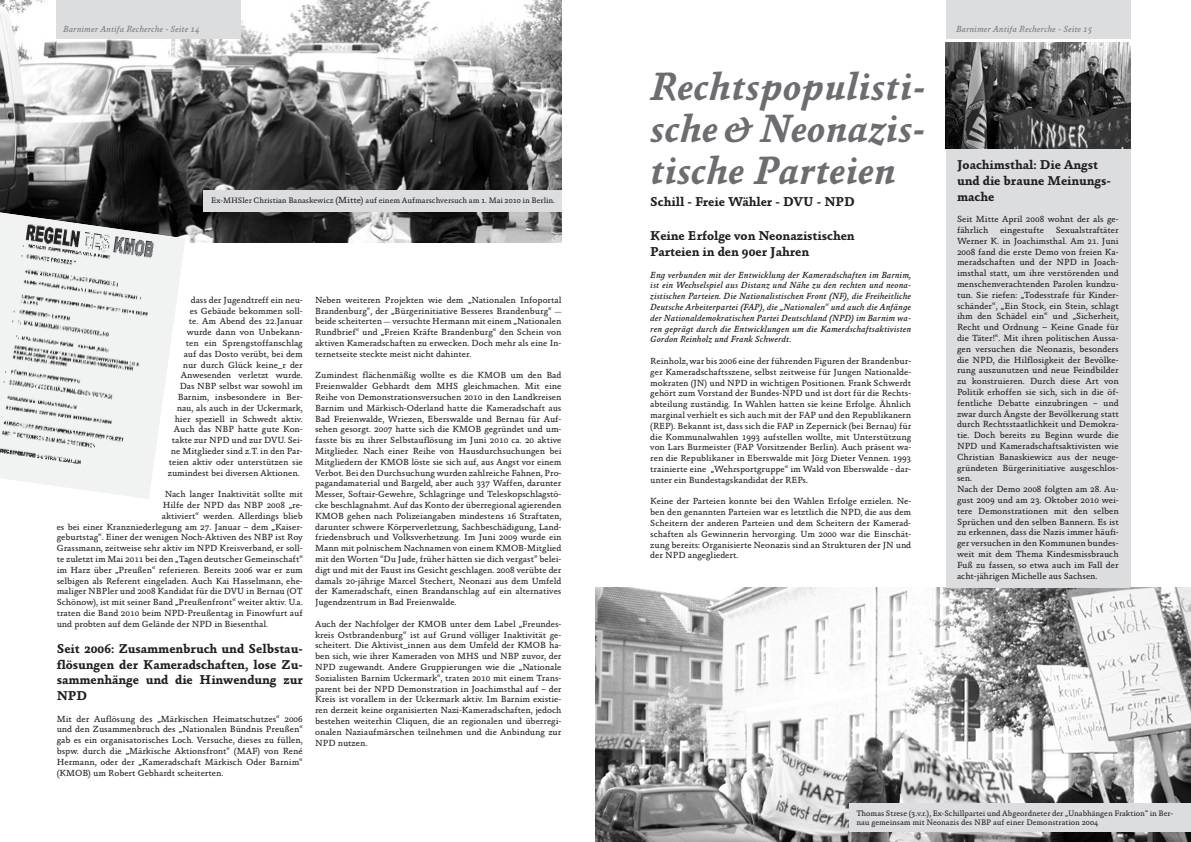
<style>
.page{position:relative;width:1191px;height:842px;background:#fff}
.page>*{position:absolute;margin:0;border:0;box-sizing:border-box;transform-origin:0 0}
.t1{font:italic 700 40px/42px "Absara";color:#6c6d70;text-align:justify}
.t2{font:700 13px/15.6px "Absara";color:#231f20}
.t3{font:9px/10.8px "Absara";color:#231f20;text-align:justify}
.t4{font:italic 500 9px/10.8px "Absara";color:#231f20;text-align:justify}
.t5{font:italic 500 9px "Absara";color:#808285}
.t6{font:8px/9.6px "Absara";color:#231f20}
.s1{font-size:9px}
.s2{font-family:"Adobe Garamond Pro"}
.s3{font-family:"Meta"}
</style>
<div class="page">
<img style="left:0;top:0;width:561px;height:242px">
<img style="left:0;top:212px;width:185px;height:287px">
<div style="left:203px;top:190px;width:358px;height:22px;background:#dcdddf"></div>
<div style="left:946px;top:42px;width:184px;height:800px;background:#dcdddf"></div>
<div style="left:946px;top:0;width:184px;height:38px;background:#dcdddf"></div>
<div style="left:57px;top:0;width:184px;height:38px;background:#dcdddf"></div>
<img style="left:595px;top:587px;width:596px;height:255px">
<img style="left:945px;top:42px;width:185px;height:107px">
<div style="left:849px;top:804px;width:342px;height:28px;background:#dcdddf"></div>
<p class="t5" style="left:63px;top:24px;width:138px">Barnimer Antifa Recherche - Seite 14</p>
<p class="t5" style="left:956px;top:24px;width:138px">Barnimer Antifa Recherche - Seite 15</p>
<p class="t6" style="left:211px;top:196px;width:345px">Ex-MHSler Christian Banaskewicz <span class="s1">(Mitte)</span> auf einem Aufmarschversuch am 1. Mai 2010 in Berlin.</p>
<p class="t3" style="left:191px;top:294px;width:113px">dass der Jugendtreff ein neu-</p>
<p class="t3" style="left:190px;top:305px;width:115px">es Gebäude bekommen soll-</p>
<p class="t3" style="left:189px;top:316px;width:116px">te. Am Abend des 22.Januar</p>
<p class="t3" style="left:187px;top:327px;width:117px">wurde dann von Unbekann-</p>
<p class="t3" style="left:186px;top:338px;width:119px">ten ein Sprengstoffanschlag</p>
<p class="t3" style="left:184px;top:348px;width:121px">auf das Dosto verübt, bei dem</p>
<p class="t3" style="left:183px;top:359px;width:121px">nur durch Glück keine_r der</p>
<p class="t3" style="left:181px;top:370px;width:124px">Anwesenden verletzt wurde.</p>
<p class="t3" style="left:180px;top:381px;width:125px">Das NBP selbst war sowohl im</p>
<p class="t3" style="left:178px;top:392px;width:127px">Barnim, insbesondere in Ber-</p>
<p class="t3" style="left:177px;top:402px;width:128px">nau, als auch in der Uckermark,</p>
<p class="t3" style="left:175px;top:413px;width:129px">hier speziell in Schwedt aktiv.</p>
<p class="t3" style="left:174px;top:424px;width:130px">Auch das NBP hatte gute Kon-</p>
<p class="t3" style="left:172px;top:435px;width:133px">takte zur NPD und zur DVU. Sei-</p>
<p class="t3" style="left:171px;top:446px;width:134px">ne Mitglieder sind z.T. in den Par-</p>
<p class="t3" style="left:169px;top:456px;width:135px">teien aktiv oder unterstützen sie</p>
<p class="t3" style="left:168px;top:467px;width:133px">zumindest bei diversen Aktionen.</p>
<p class="t3" style="left:165px;top:489px;width:140px">Nach langer Inaktivität sollte mit</p>
<p class="t3" style="left:163px;top:500px;width:141px">Hilfe der NPD das NBP 2008 „re-</p>
<p class="t3" style="left:162px;top:510px;width:142px">aktiviert“ werden. Allerdings blieb</p>
<p class="t3" style="left:57px;top:521px;width:248px">es bei einer Kranzniederlegung am 27. Januar – dem „Kaiser-</p>
<p class="t3" style="left:57px;top:532px;width:247px">geburtstag“. Einer der wenigen Noch-Aktiven des NBP ist Roy</p>
<p class="t3" style="left:57px;top:543px;width:247px">Grassmann, zeitweise sehr aktiv im NPD Kreisverband, er soll-</p>
<p class="t3" style="left:57px;top:554px;width:247px">te zuletzt im Mai 2011 bei den „Tagen deutscher Gemeinschaft“</p>
<p class="t3" style="left:57px;top:564px;width:248px">im Harz über „Preußen“ referieren. Bereits 2006 war er zum</p>
<p class="t3" style="left:57px;top:575px;width:247px">selbigen als Referent eingeladen. Auch Kai Hasselmann, ehe-</p>
<p class="t3" style="left:57px;top:586px;width:247px">maliger NBPler und 2008 Kandidat für die DVU in Bernau (OT</p>
<p class="t3" style="left:57px;top:597px;width:248px">Schönow), ist mit seiner Band „Preußenfront“ weiter aktiv. U.a.</p>
<p class="t3" style="left:57px;top:608px;width:247px">traten die Band 2010 beim NPD-Preußentag in Finowfurt auf</p>
<p class="t3" style="left:57px;top:618px;width:213px">und probten auf dem Gelände der NPD in Biesenthal.</p>
<h2 class="t2" style="left:57px;top:641px;width:248px;text-align:justify">Seit 2006: Zusammenbruch und Selbstau&shy;flösungen der Kameradschaften, lose Zu&shy;sammenhänge und die Hinwendung zur NPD</h2>
<p class="t3" style="left:57px;top:713px;width:248px">Mit der Auflösung des „Märkischen Heimatschutzes“ 2006 und den Zusammenbruch des „Nationalen Bündnis Preußen“ gab es ein organisatorisches Loch. Versuche, dieses zu füllen, bspw. durch die „Märkische Aktionsfront“ (MAF) von René Hermann, oder der „Kameradschaft Märkisch Oder Barnim“ (KMOB) um Robert Gebhardt scheiterten.</p>
<p class="t3" style="left:315px;top:294px;width:248px">Neben weiteren Projekten wie dem „Nationalen Infoportal Brandenburg“, der „Bürgerinitiative Besseres Brandenburg“ <span class="s2">- </span>beide scheiterten <span class="s2">-</span> versuchte Hermann mit einem „Nationalen Rundbrief“ und „Freien Kräfte Brandenburg“ den Schein von aktiven Kameradschaften zu erwecken. Doch mehr als eine In&shy;ternetseite steckte meist nicht dahinter.</p>
<p class="t3" style="left:315px;top:370px;width:248px">Zumindest flächenmäßig wollte es die KMOB um den Bad Freienwalder Gebhardt dem MHS gleichmachen. Mit eine Reihe von Demonstrationsversuchen 2010 in den Landkreisen Barnim und Märkisch-Oderland hatte die Kameradschaft aus Bad Freienwalde, Wriezen, Eberswalde und Bernau für Auf&shy;sehen gesorgt. 2007 hatte sich die KMOB gegründet und um&shy;fasste bis zu ihrer Selbstauflösung im Juni 2010 ca. 20 aktive Mitglieder. Nach einer Reihe von Hausdurchsuchungen bei Mitgliedern der KMOB löste sie sich auf, aus Angst vor einem Verbot. Bei den Durchsuchung wurden zahlreiche Fahnen, Pro&shy;pagandamaterial und Bargeld, aber auch 337 Waffen, darunter Messer, Softair-Gewehre, Schlagringe und Teleskopschlagstö&shy;cke beschlagnahmt. Auf das Konto der überregional agierenden KMOB gehen nach Polizeiangaben mindestens 16 Straftaten, darunter schwere Körperverletzung, Sachbeschädigung, Land&shy;friedensbruch und Volksverhetzung. Im Juni 2009 wurde ein Mann mit polnischem Nachnamen von einem KMOB-Mitglied mit den Worten “Du Jude, früher hätten sie dich vergast” belei&shy;digt und mit der Faust ins Gesicht geschlagen. 2008 verübte der damals 20-jährige Marcel Stechert, Neonazi aus dem Umfeld der Kameradschaft, einen Brandanschlag auf ein alternatives Jugendzentrum in Bad Freienwalde.</p>
<p class="t3" style="left:315px;top:618px;width:248px">Auch der Nachfolger der KMOB unter dem Label „Freundes&shy;kreis Ostbrandenburg“ ist auf Grund völliger Inaktivität ge&shy;scheitert. Die Aktivist_innen aus dem Umfeld der KMOB ha&shy;ben sich, wie ihrer Kameraden von MHS und NBP zuvor, der NPD zugewandt. Andere Gruppierungen wie die „Nationale Sozialisten Barnim Uckermark“, traten 2010 mit einem Trans&shy;parent bei der NPD Demonstration in Joachimsthal auf – der Kreis ist vorallem in der Uckermark aktiv. Im Barnim existie&shy;ren derzeit keine organisierten Nazi-Kameradschaften, jedoch bestehen weiterhin Cliquen, die an regionalen und überregi&shy;onalen Naziaufmärschen teilnehmen und die Anbindung zur NPD nutzen.</p>
<h1 class="t1" style="left:650px;top:66px;width:277px">Rechtspopulisti&shy;sche &amp; Neonazis&shy;tische Parteien</h1>
<h2 class="t2" style="left:650px;top:194px;width:206px">Schill - Freie Wähler - DVU - NPD</h2>
<h2 class="t2" style="left:650px;top:228px;width:206px">Keine Erfolge von Neonazistischen<br>Parteien in den 90er Jahren</h2>
<p class="t4" style="left:650px;top:269px;width:262px">Eng verbunden mit der Entwicklung der Kameradschaften im Barnim, ist ein Wechselspiel aus Distanz und Nähe zu den rechten und neona&shy;zistischen Parteien. Die Nationalistischen Front (NF), die Freiheitliche Deutsche Arbeiterpartei (FAP), die „Nationalen“ und auch die Anfänge der Nationaldemokratischen Partei Deutschland (NPD) im Barnim wa&shy;ren geprägt durch die Entwicklungen um die Kamerdschaftsaktivisten Gordon Reinholz und Frank Schwerdt.</p>
<p class="t3" style="left:650px;top:356px;width:262px">Reinholz, war bis 2006 eine der führenden Figuren der Brandenbur&shy;ger Kameradschaftsszene, selbst zeitweise für Jungen Nationalde&shy;mokraten (JN) und NPD in wichtigen Positionen. Frank Schwerdt gehört zum Vorstand der Bundes-NPD und ist dort für die Rechts&shy;abteilung zuständig. In Wahlen hatten sie keine Erfolge. Ähnlich marginal verhielt es sich auch mit der FAP und den Republikanern (REP). Bekannt ist, dass sich die FAP in Zepernick (bei Bernau) für die Kommunalwahlen 1993 aufstellen wollte, mit Unterstützung von Lars Burmeister (FAP Vorsitzender Berlin). Auch präsent wa&shy;ren die Republikaner in Eberswalde mit Jörg Dieter Vennen. 1993 trainierte eine „Wehrsportgruppe“ im Wald von Eberswalde - dar&shy;unter ein Bundestagskandidat der REPs.</p>
<p class="t3" style="left:650px;top:496px;width:262px">Keine der Parteien konnte bei den Wahlen Erfolge erzielen. Ne&shy;ben den genannten Parteien war es letztlich die NPD, die aus dem Scheitern der anderen Parteien und dem Scheitern der Kamerad&shy;schaften als Gewinnerin hervorging. Um 2000 war die Einschät&shy;zung bereits: Organisierte Neonazis sind an Strukturen der JN und der NPD angegliedert.</p>
<h2 class="t2" style="left:957px;top:157px;width:155px">Joachimsthal: Die Angst und die braune Meinungs&shy;mache</h2>
<p class="t3" style="left:957px;top:214px;width:163px">Seit Mitte April 2008 wohnt der als ge&shy;fährlich</p>
<p class="t3" style="left:957px;top:225px;width:163px;text-align:left;text-indent:99px">Sexualstraftäter Werner K. in Joachimsthal. Am 21. Juni 2008 fand die erste Demo von freien Ka&shy;meradschaften und der NPD in Joach&shy;imsthal statt, um ihre verstörenden und menschenverachtenden Parolen kundzu&shy;tun. Sie riefen: „Todesstrafe für Kinder&shy;schänder“, „Ein Stock, ein Stein, schlagt ihm den Schädel ein“ und „Sicherheit, Recht und Ordnung <span class="s3">–</span> Keine Gnade für die Täter!“. Mit ihren politischen Aussa&shy;gen versuchen die Neonazis, besonders die NPD, die Hilflosigkeit der Bevölke&shy;rung auszunutzen und neue Feindbilder zu konstruieren. Durch diese Art von Politik erhoffen sie sich, sich in die öf&shy;fentliche Debatte einzubringen – und zwar durch Ängste der Bevölkerung statt durch Rechtsstaatlichkeit und Demokra&shy;tie. Doch bereits zu Beginn wurde die NPD und Kameradschaftsaktivisten wie Christian Banaskiewicz aus der neuge&shy;gründeten Bürgerinitiative ausgeschlos&shy;sen.<br>Nach der Demo 2008 folgten am 28. Au&shy;gust 2009 und am 23. Oktober 2010 wei&shy;tere Demonstrationen mit den selben Sprüchen und den selben Bannern. Es ist zu erkennen, dass die Nazis immer häufi&shy;ger versuchen in den Kommunen bundes&shy;weit mit dem Thema Kindesmissbrauch Fuß zu fassen, so etwa auch im Fall der acht-jährigen Michelle aus Sachsen.</p>
<p class="t3" style="left:1000px;top:225px;width:46px">eingestufte</p>
<p class="t6" style="left:856px;top:808px;width:318px">Thomas Strese (3.v.r.), Ex-Schillpartei und Abgeordneter der „Unabhängen Fraktion“ in Ber&shy;nau gemeinsam mit Neonazis des NBP auf einer Demonstration 2004</p>
</div>
